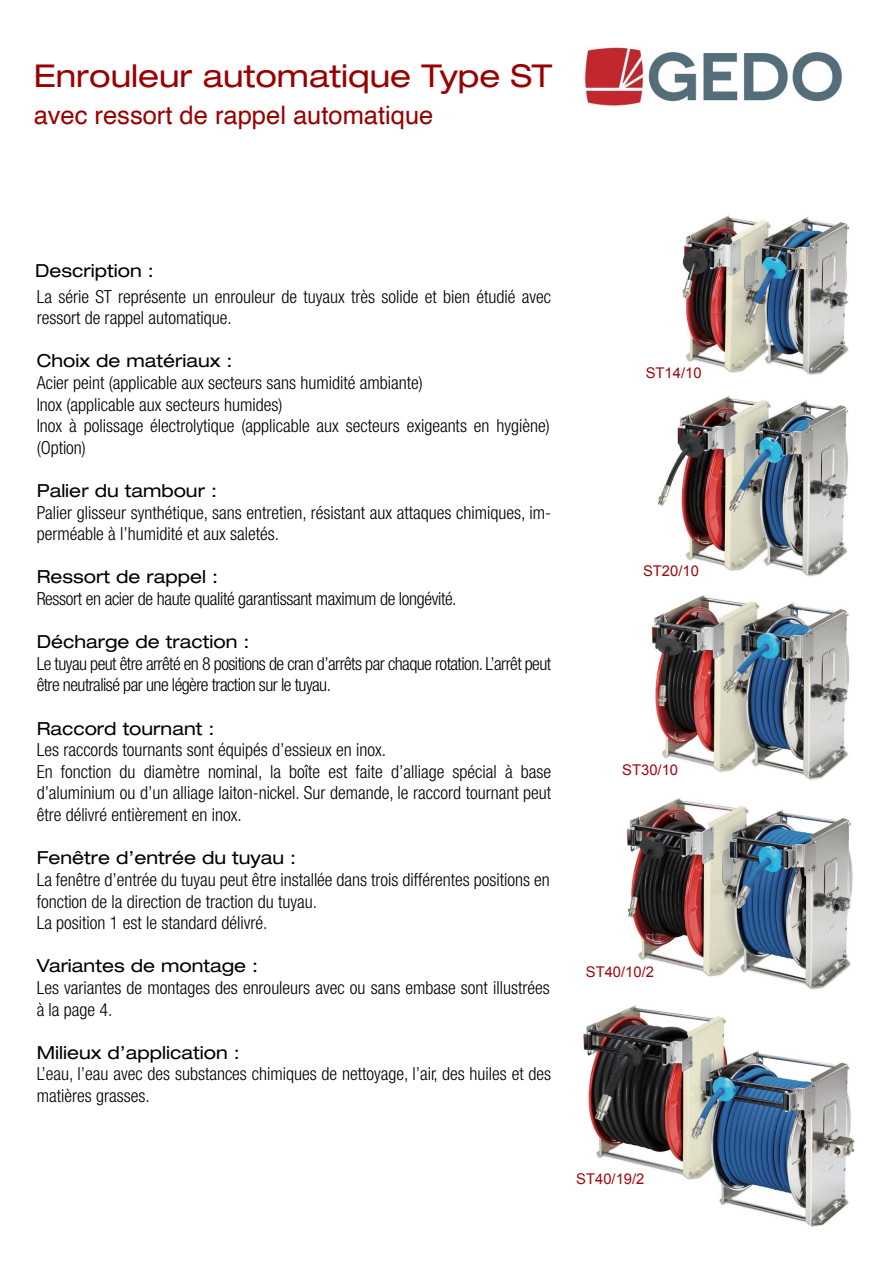
<style>
.page{position:relative;width:893px;height:1263px;background:#fff}
.page>*{position:absolute;margin:0;border:0;box-sizing:border-box;transform-origin:0 0}
.t1{font:expanded 31.5px "Helvetica Neue LT Std";color:#900}
.t2{font:25.5px "Helvetica";color:#900}
.t3{font:300 condensed 18px/21.6px "Helvetica Neue LT Std";color:#000}
.t4{font:expanded 18px "Helvetica Neue LT Std";color:#000}
.t5{font:300 condensed 18px/21.6px "Helvetica Neue LT Std";letter-spacing:-.03em;color:#000}
.t6{font:300 condensed 18px "Helvetica Neue LT Std";letter-spacing:-.02em;color:#000}
.t7{font:14.85px "Arial";color:#9d070d}
</style>
<div class="page">
<img style="left:682px;top:215px;width:167px;height:160px">
<img style="left:657px;top:395px;width:191px;height:182px">
<img style="left:651px;top:594px;width:199px;height:186px">
<img style="left:626px;top:797px;width:227px;height:193px">
<img style="left:583px;top:1005px;width:272px;height:222px">
<img style="left:585px;top:47px;width:257px;height:59px">
<h1 class="t1" style="left:34px;top:56px;width:520px">Enrouleur automatique Type ST</h1>
<h2 class="t2" style="left:34px;top:105px;width:401px">avec ressort de rappel automatique</h2>
<p class="t4" style="left:35px;top:260px;width:120px">Description :</p>
<p class="t3" style="left:37px;top:288px;width:516px">La série ST représente un enrouleur de tuyaux très solide et bien étudié avec ressort de rappel automatique.</p>
<p class="t4" style="left:37px;top:350px;width:197px">Choix de matériaux :</p>
<p class="t3" style="left:37px;top:374px;width:515px">Acier peint (applicable aux secteurs sans humidité ambiante)<br>Inox (applicable aux secteurs humides)<br>Inox à polissage électrolytique (applicable aux secteurs exigeants en hygiène) (Option)</p>
<p class="t4" style="left:37px;top:480px;width:182px">Palier du tambour :</p>
<p class="t3" style="left:37px;top:504px;width:516px">Palier glisseur synthétique, sans entretien, résistant aux attaques chimiques, im&shy;perméable à l’humidité et aux saletés.</p>
<p class="t4" style="left:37px;top:566px;width:183px">Ressort de rappel :</p>
<p class="t6" style="left:37px;top:592px;width:421px">Ressort en acier de haute qualité garantissant maximum de longévité.</p>
<p class="t4" style="left:37px;top:631px;width:214px">Décharge de traction :</p>
<p class="t5" style="left:37px;top:655px;width:516px">Le tuyau peut être arrêté en 8 positions de cran d’arrêts par chaque rotation. L’arrêt peut être neutralisé par une légère traction sur le tuyau.</p>
<p class="t4" style="left:37px;top:717px;width:179px">Raccord tournant :</p>
<p class="t3" style="left:37px;top:742px;width:516px">Les raccords tournants sont équipés d’essieux en inox.<br>En fonction du diamètre nominal, la boîte est faite d’alliage spécial à base d’aluminium ou d’un alliage laiton-nickel. Sur demande, le raccord tournant peut être délivré entièrement en inox.</p>
<p class="t4" style="left:37px;top:847px;width:261px">Fenêtre d’entrée du tuyau :</p>
<p class="t3" style="left:37px;top:871px;width:514px">La fenêtre d’entrée du tuyau peut être installée dans trois différentes positions en fonction de la direction de traction du tuyau.<br>La position 1 est le standard délivré.</p>
<p class="t4" style="left:37px;top:955px;width:223px">Variantes de montage :</p>
<p class="t3" style="left:37px;top:979px;width:515px">Les variantes de montages des enrouleurs avec ou sans embase sont illustrées à la page 4.</p>
<p class="t4" style="left:37px;top:1041px;width:205px">Milieux d’application :</p>
<p class="t3" style="left:37px;top:1066px;width:516px">L’eau, l’eau avec des substances chimiques de nettoyage, l’air, des huiles et des matières grasses.</p>
<p class="t7" style="left:646px;top:364px;width:57px">ST14/10</p>
<p class="t7" style="left:643px;top:563px;width:57px">ST20/10</p>
<p class="t7" style="left:622px;top:762px;width:57px">ST30/10</p>
<p class="t7" style="left:586px;top:964px;width:70px">ST40/10/2</p>
<p class="t7" style="left:576px;top:1171px;width:70px">ST40/19/2</p>
</div>
